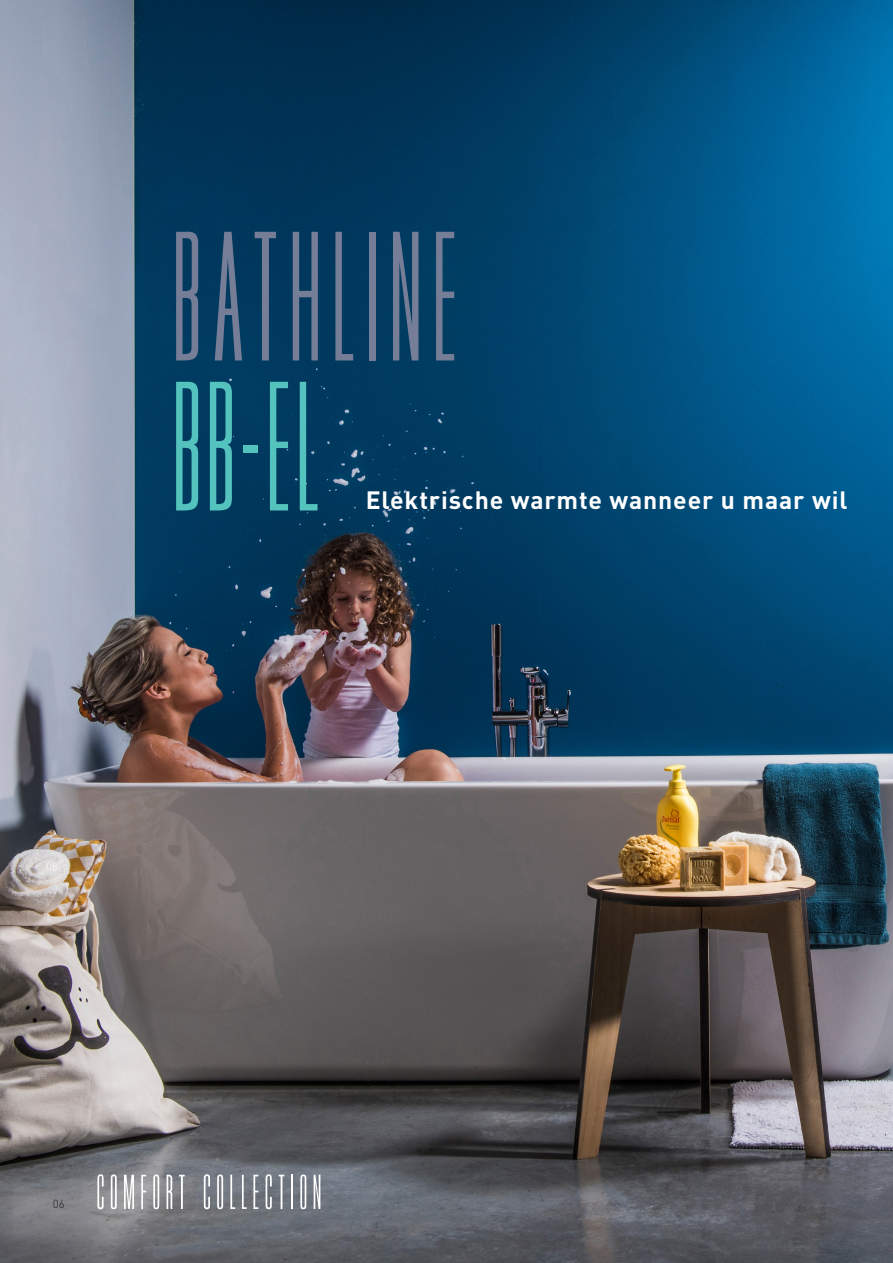
<style>
.page{position:relative;width:893px;height:1263px;background:#fff}
.page>*{position:absolute;margin:0;border:0;box-sizing:border-box;transform-origin:0 0}
.t1{font:195px/150px "Bee Two";letter-spacing:.05em;color:#757e96}
.t2{font:51.9px "Bee Two";letter-spacing:.1em;color:#fff}
.t3{font:700 24.75px "DIN Pro";letter-spacing:.035em;color:#fff}
.t4{font:300 11.55px "DIN Pro";color:#231f20}
.s1{color:#54c2bd}
</style>
<div class="page">
<img style="left:0;top:0;width:893px;height:1263px">
<p class="t1" style="left:172px;top:221px;width:287px">BATHLINE<br><span class="s1">BB-EL</span></p>
<p class="t3" style="left:366px;top:479px;width:483px">Elektrische warmte wanneer u maar wil</p>
<p class="t4" style="left:53px;top:1195px;width:13px">06</p>
<p class="t2" style="left:96px;top:1165px;width:227px">COMFORT COLLECTION</p>
</div>
